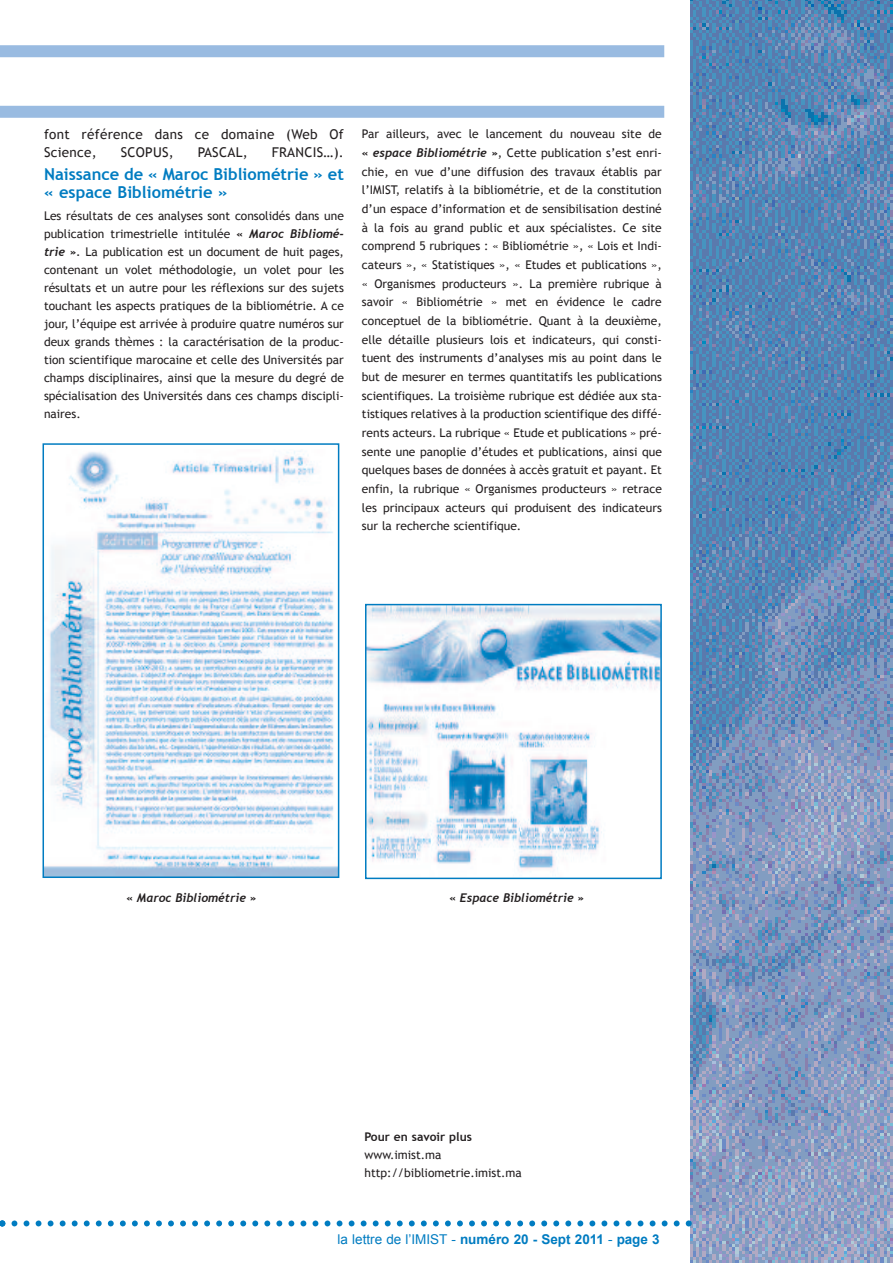
<style>
.page{position:relative;width:893px;height:1263px;background:#fff}
.page>*{position:absolute;margin:0;border:0;box-sizing:border-box;transform-origin:0 0}
.t1{font:700 16.5px/18px "Trebuchet MS";color:#007cc1}
.t2{font:13.5px/18px "Trebuchet MS";letter-spacing:.02em;color:#231f20}
.t3{font:700 13.5px "Arial";color:#007cc1}
.t4{font:12px/18.6px "Trebuchet MS";color:#231f20;text-align:justify}
.t5{font:italic 700 12px "Trebuchet";color:#231f20}
.t6{font:700 12px "Trebuchet MS";color:#231f20}
.s1{font-family:"Trebuchet";font-weight:700;font-style:italic}
.s2{font-weight:400}
</style>
<div class="page">
<img style="left:691px;top:0;width:202px;height:1263px">
<div style="left:0;top:45px;width:664px;height:12px;background:#99bbe1"></div>
<div style="left:0;top:106px;width:664px;height:12px;background:#99bbe1"></div>
<svg style="left:0;top:1220px;width:692px;height:6px"></svg>
<img style="left:46px;top:451px;width:290px;height:424px">
<div style="left:43px;top:443px;width:296px;height:435px;border:2px solid #007cc1"></div>
<img style="left:368px;top:607px;width:291px;height:265px">
<div style="left:365px;top:604px;width:297px;height:275px;border:2px solid #007cc1"></div>
<p class="t2" style="left:44px;top:125px;width:301px">font référence dans ce domaine (Web Of<br>Science,</p>
<p class="t2" style="left:121px;top:143px;width:55px">SCOPUS,</p>
<p class="t2" style="left:198px;top:143px;width:52px">PASCAL,</p>
<p class="t2" style="left:272px;top:143px;width:74px">FRANCIS…).</p>
<h1 class="t1" style="left:44px;top:165px;width:301px">Naissance de « Maroc Bibliométrie » et « espace Bibliométrie »</h1>
<p class="t4" style="left:44px;top:206px;width:301px;line-height:18px">Les résultats de ces analyses sont consolidés dans une publication trimestrielle intitulée <span class="s1">« Maroc Bibliomé&shy;trie ».</span> La publication est un document de huit pages, contenant un volet méthodologie, un volet pour les résultats et un autre pour les réflexions sur des sujets touchant les aspects pratiques de la bibliométrie. A ce jour, l’équipe est arrivée à produire quatre numéros sur deux grands thèmes : la caractérisation de la produc&shy;tion scientifique marocaine et celle des Universités par champs disciplinaires, ainsi que la mesure du degré de spécialisation des Universités dans ces champs discipli&shy;naires.</p>
<p class="t4" style="left:362px;top:125px;width:301px">Par ailleurs, avec le lancement du nouveau site de <span class="s1">« espace Bibliométrie »</span>, Cette publication s’est enri&shy;chie, en vue d’une diffusion des travaux établis par l’IMIST, relatifs à la bibliométrie, et de la constitution d’un espace d’information et de sensibilisation destiné à la fois au grand public et aux spécialistes. Ce site comprend 5 rubriques : « Bibliométrie », « Lois et Indi&shy;cateurs », « Statistiques », « Etudes et publications », « Organismes producteurs ». La première rubrique à savoir « Bibliométrie » met en évidence le cadre conceptuel de la bibliométrie. Quant à la deuxième, elle détaille plusieurs lois et indicateurs, qui consti&shy;tuent des instruments d’analyses mis au point dans le but de mesurer en termes quantitatifs les publications scientifiques. La troisième rubrique est dédiée aux sta&shy;tistiques relatives à la production scientifique des diffé&shy;rents acteurs. La rubrique « Etude et publications » pré&shy;sente une panoplie d’études et publications, ainsi que quelques bases de données à accès gratuit et payant. Et enfin, la rubrique « Organismes producteurs » retrace les principaux acteurs qui produisent des indicateurs sur la recherche scientifique.</p>
<p class="t5" style="left:127px;top:890px;width:131px">« Maroc Bibliométrie »</p>
<p class="t5" style="left:449px;top:891px;width:136px">« Espace Bibliométrie »</p>
<p class="t6" style="left:364px;top:1130px;width:109px">Pour en savoir plus</p>
<p class="t4" style="left:364px;top:1146px;width:159px;line-height:18px">www.imist.ma http://bibliometrie.imist.ma</p>
<p class="t3" style="left:338px;top:1232px;width:323px"><span class="s2">la lettre de l’IMIST -</span> numéro 20 - Sept 2011 <span class="s2">-</span> page 3</p>
</div>
